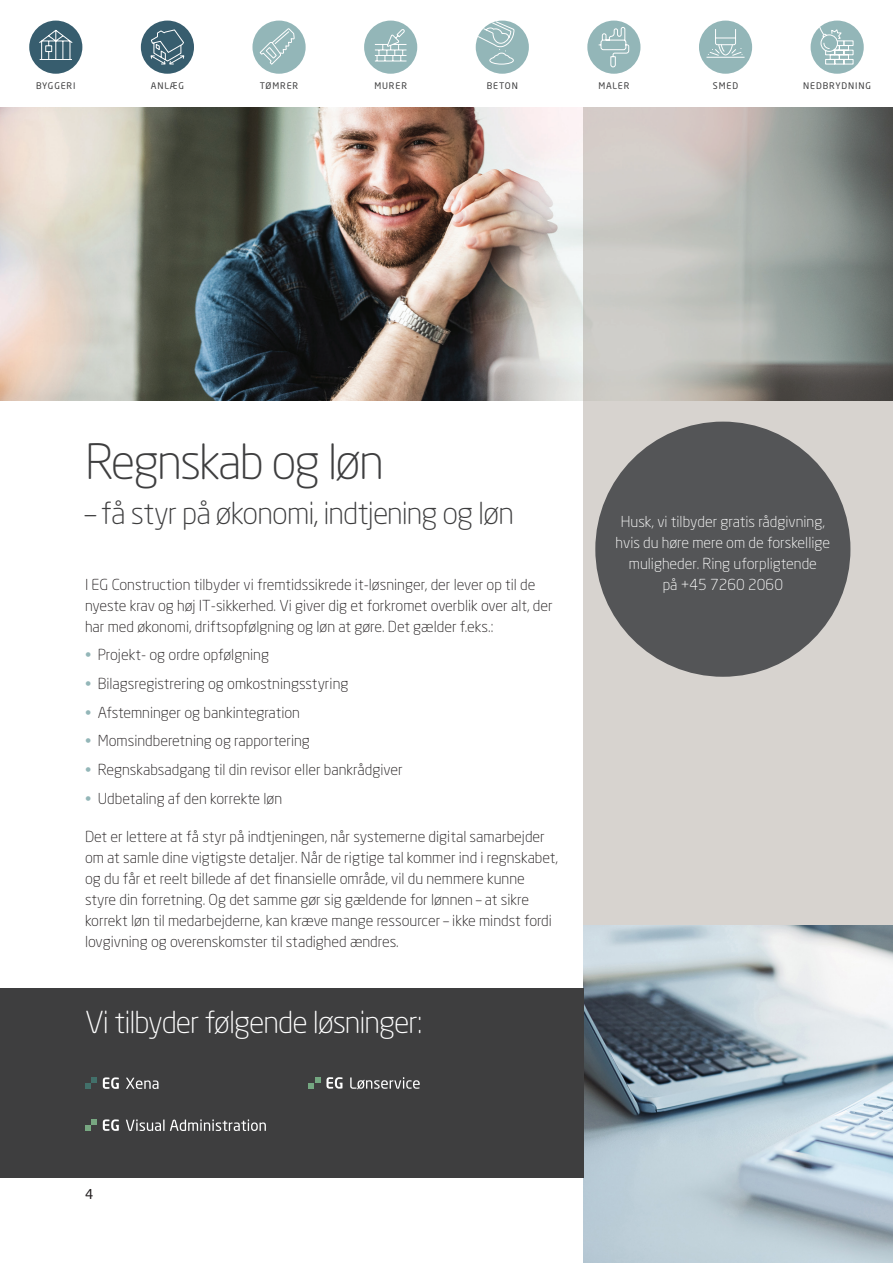
<style>
.page{position:relative;width:893px;height:1263px;background:#fff}
.page>*{position:absolute;margin:0;border:0;box-sizing:border-box;transform-origin:0 0}
.Overskrift_1{font:300 48px "Neo Sans Std";letter-spacing:-.04em;color:#3e3e3f}
.Overskrift_2{font:300 30px "Neo Sans Std";letter-spacing:-.03em;color:#3e3e3f}
.Overskrift_2-2{font:300 30px "Neo Sans Std";letter-spacing:-.035em;color:#fff}
.Brødtekst{font:300 15px/21px "Neo Sans Std";color:#231f20}
.Brødtekst-2{font:300 15px/21px "Neo Sans Std";color:#fff;text-align:center}
.t1{font:13.5px "Neo Sans Std";color:#231f20}
.t2{font:9px "Neo Sans Std";letter-spacing:.1em;color:#3e3e3f}
.s1{color:#93b6b8}
</style>
<div class="page">
<img style="left:0;top:107px;width:584px;height:294px">
<svg style="left:584px;top:107px;width:309px;height:819px;background:#c2c0bc"></svg>
<img style="left:584px;top:926px;width:309px;height:337px">
<div style="left:0;top:989px;width:584px;height:189px;background:#3e3e3f"></div>
<div style="left:595px;top:422px;width:255px;height:255px;background:#545557;border-radius:50%"></div>
<svg style="left:85px;top:1077px;width:12px;height:12px"></svg>
<svg style="left:103px;top:1077px;width:16px;height:12px"></svg>
<svg style="left:126px;top:1078px;width:32px;height:11px"></svg>
<svg style="left:85px;top:1119px;width:12px;height:12px"></svg>
<svg style="left:103px;top:1119px;width:16px;height:12px"></svg>
<svg style="left:126px;top:1119px;width:140px;height:12px"></svg>
<svg style="left:309px;top:1077px;width:11px;height:12px"></svg>
<svg style="left:326px;top:1077px;width:16px;height:12px"></svg>
<svg style="left:350px;top:1077px;width:70px;height:12px"></svg>
<div style="left:587px;top:21px;width:53px;height:53px;background:#93b6b8;border-radius:50%"></div>
<svg style="left:598px;top:27px;width:32px;height:41px"></svg>
<div style="left:364px;top:21px;width:53px;height:53px;background:#93b6b8;border-radius:50%"></div>
<svg style="left:374px;top:29px;width:33px;height:33px"></svg>
<div style="left:29px;top:21px;width:53px;height:53px;background:#375d6e;border-radius:50%"></div>
<svg style="left:39px;top:29px;width:34px;height:31px"></svg>
<div style="left:141px;top:21px;width:53px;height:53px;background:#375d6e;border-radius:50%"></div>
<svg style="left:150px;top:29px;width:35px;height:36px"></svg>
<div style="left:811px;top:21px;width:53px;height:53px;background:#93b6b8;border-radius:50%"></div>
<svg style="left:818px;top:25px;width:36px;height:40px"></svg>
<div style="left:476px;top:21px;width:53px;height:53px;background:#93b6b8;border-radius:50%"></div>
<svg style="left:477px;top:20px;width:38px;height:45px"></svg>
<div style="left:252px;top:21px;width:54px;height:53px;background:#93b6b8;border-radius:50%"></div>
<svg style="left:259px;top:27px;width:36px;height:39px"></svg>
<div style="left:699px;top:21px;width:53px;height:53px;background:#93b6b8;border-radius:50%"></div>
<svg style="left:706px;top:28px;width:39px;height:30px"></svg>
<p class="t2" style="left:36px;top:80px;width:41px">BYGGERI</p>
<p class="t2" style="left:151px;top:80px;width:35px">ANLÆG</p>
<p class="t2" style="left:260px;top:80px;width:40px">TØMRER</p>
<p class="t2" style="left:374px;top:80px;width:34px">MURER</p>
<p class="t2" style="left:487px;top:80px;width:33px">BETON</p>
<p class="t2" style="left:598px;top:80px;width:33px">MALER</p>
<p class="t2" style="left:713px;top:80px;width:27px">SMED</p>
<p class="t2" style="left:803px;top:80px;width:69px">NEDBRYDNING</p>
<p class="Overskrift_1" style="left:85px;top:433px;width:300px">Regnskab og løn</p>
<p class="Overskrift_2" style="left:85px;top:495px;width:430px">– få styr på økonomi, indtjening og løn</p>
<p class="Brødtekst" style="left:85px;top:573px;width:469px">I EG Construction tilbyder vi fremtidssikrede it-løsninger, der lever op til de nyeste krav og høj IT-sikkerhed. Vi giver dig et forkromet overblik over alt, der har med økonomi, driftsopfølgning og løn at gøre. Det gælder f.eks.:</p>
<p class="Brødtekst" style="left:85px;top:644px;width:186px"><span class="s1">•</span> Projekt- og ordre opfølgning</p>
<p class="Brødtekst" style="left:85px;top:673px;width:265px"><span class="s1">•</span> Bilagsregistrering og omkostningsstyring</p>
<p class="Brødtekst" style="left:85px;top:701px;width:217px"><span class="s1">•</span> Afstemninger og bankintegration</p>
<p class="Brødtekst" style="left:85px;top:730px;width:226px"><span class="s1">•</span> Momsindberetning og rapportering</p>
<p class="Brødtekst" style="left:85px;top:759px;width:319px"><span class="s1">•</span> Regnskabsadgang til din revisor eller bankrådgiver</p>
<p class="Brødtekst" style="left:85px;top:787px;width:199px"><span class="s1">•</span> Udbetaling af den korrekte løn</p>
<p class="Brødtekst" style="left:85px;top:825px;width:475px">Det er lettere at få styr på indtjeningen, når systemerne digital samarbejder om at samle dine vigtigste detaljer. Når de rigtige tal kommer ind i regnskabet, og du får et reelt billede af det finansielle område, vil du nemmere kunne styre din forretning. Og det samme gør sig gældende for lønnen – at sikre korrekt løn til medarbejderne, kan kræve mange ressourcer – ikke mindst fordi lovgivning og overenskomster til stadighed ændres.</p>
<p class="Overskrift_2-2" style="left:85px;top:1004px;width:339px">Vi tilbyder følgende løsninger:</p>
<p class="Brødtekst-2" style="left:616px;top:510px;width:216px">Husk, vi tilbyder gratis rådgivning, hvis du høre mere om de forskellige muligheder. Ring uforpligtende<br>på +45 7260 2060</p>
<p class="t1" style="left:85px;top:1185px;width:10px">4</p>
</div>
